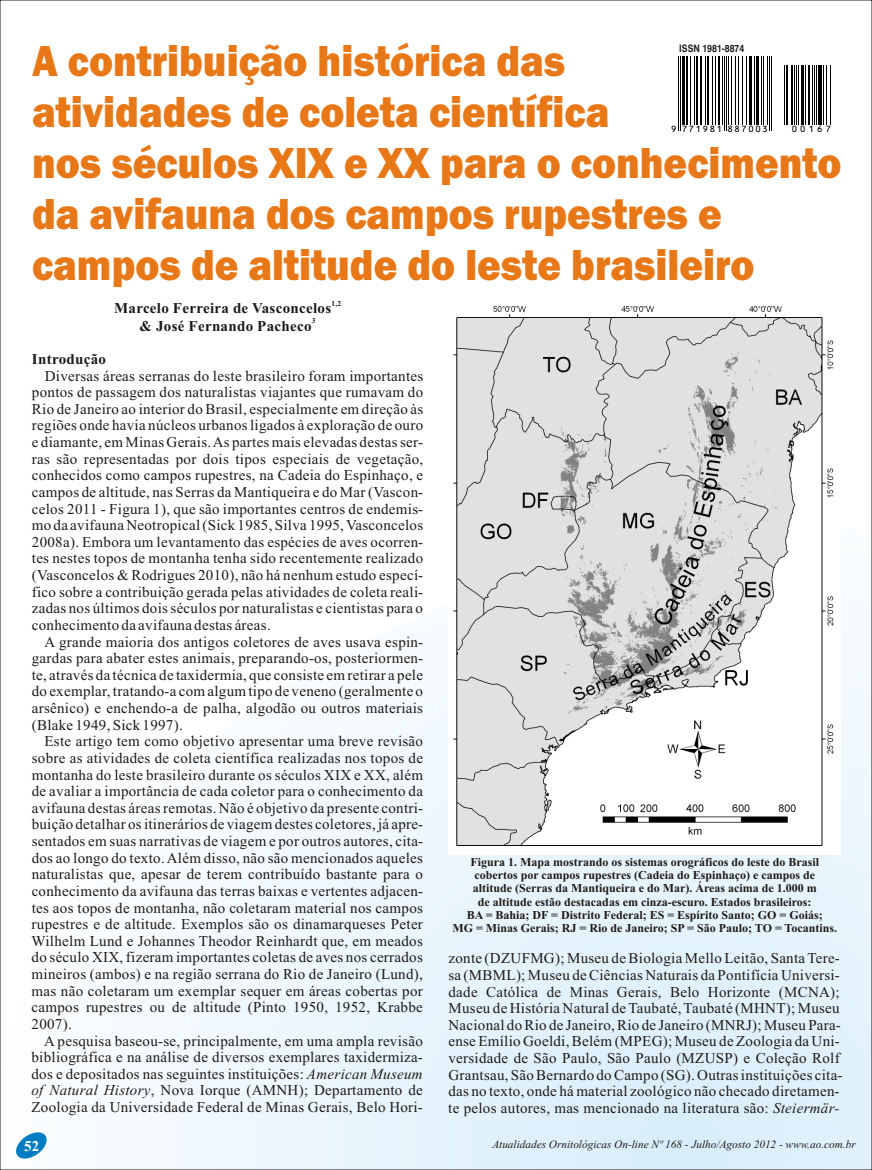
<style>
.page{position:relative;width:872px;height:1170px;background:#fff}
.page>*{position:absolute;margin:0;border:0;box-sizing:border-box;transform-origin:0 0}
.t1{font:800 45px/51px "Franklin Gothic";color:#e87817;scale:.9 1}
.t2{font:15px/16.6px "Times New Roman";letter-spacing:.02em;color:#1f1a17;text-align:justify}
.t3{font:700 15px "Times New Roman";letter-spacing:.02em;color:#1f1a17}
.t4{font:700 15px "Times New Roman";color:#fff}
.t5{font:700 12px/13.4px "Times New Roman";color:#1f1a17;text-align:center}
.t6{font:italic 11.25px "Times New Roman";color:#1f1a17}
.t7{font:700 10.35px "Swiss 721 BT";color:#1f1a17;scale:.84 1}
.t8{font:9.9px "OCRB10 Pitch BT";letter-spacing:.1em;color:#000}
.t9{font:700 7.5px "Times New Roman";color:#1f1a17}
.s1{font-style:italic}
</style>
<div class="page">
<svg style="left:144px;top:646px;width:726px;height:521px"></svg>
<svg style="left:16px;top:1132px;width:31px;height:27px"></svg>
<hr style="left:678px;top:56px;width:1px;height:75px;background:#000">
<hr style="left:680px;top:56px;width:1px;height:75px;background:#000">
<hr style="left:682px;top:56px;width:3px;height:69px;background:#000">
<hr style="left:686px;top:56px;width:2px;height:69px;background:#000">
<hr style="left:690px;top:56px;width:1px;height:69px;background:#000">
<hr style="left:694px;top:56px;width:1px;height:69px;background:#000">
<hr style="left:696px;top:56px;width:2px;height:69px;background:#000">
<hr style="left:700px;top:56px;width:2px;height:69px;background:#000">
<hr style="left:705px;top:56px;width:1px;height:69px;background:#000">
<hr style="left:707px;top:56px;width:2px;height:69px;background:#000">
<hr style="left:712px;top:56px;width:1px;height:69px;background:#000">
<hr style="left:715px;top:56px;width:1px;height:69px;background:#000">
<hr style="left:718px;top:56px;width:1px;height:69px;background:#000">
<hr style="left:722px;top:56px;width:1px;height:69px;background:#000">
<hr style="left:724px;top:56px;width:1px;height:75px;background:#000">
<hr style="left:726px;top:56px;width:1px;height:75px;background:#000">
<hr style="left:728px;top:56px;width:1px;height:69px;background:#000">
<hr style="left:731px;top:56px;width:1px;height:69px;background:#000">
<hr style="left:735px;top:56px;width:1px;height:69px;background:#000">
<hr style="left:737px;top:56px;width:1px;height:69px;background:#000">
<hr style="left:741px;top:56px;width:1px;height:69px;background:#000">
<hr style="left:745px;top:56px;width:1px;height:69px;background:#000">
<hr style="left:748px;top:56px;width:3px;height:69px;background:#000">
<hr style="left:753px;top:56px;width:1px;height:69px;background:#000">
<hr style="left:755px;top:56px;width:3px;height:69px;background:#000">
<hr style="left:760px;top:56px;width:1px;height:69px;background:#000">
<hr style="left:762px;top:56px;width:1px;height:69px;background:#000">
<hr style="left:767px;top:56px;width:1px;height:69px;background:#000">
<hr style="left:769px;top:56px;width:1px;height:75px;background:#000">
<hr style="left:771px;top:56px;width:1px;height:75px;background:#000">
<hr style="left:784px;top:65px;width:1px;height:60px;background:#000">
<hr style="left:786px;top:65px;width:2px;height:60px;background:#000">
<hr style="left:791px;top:65px;width:2px;height:60px;background:#000">
<hr style="left:794px;top:65px;width:1px;height:60px;background:#000">
<hr style="left:796px;top:65px;width:1px;height:60px;background:#000">
<hr style="left:798px;top:65px;width:1px;height:60px;background:#000">
<hr style="left:801px;top:65px;width:3px;height:60px;background:#000">
<hr style="left:805px;top:65px;width:1px;height:60px;background:#000">
<hr style="left:808px;top:65px;width:2px;height:60px;background:#000">
<hr style="left:812px;top:65px;width:1px;height:60px;background:#000">
<hr style="left:814px;top:65px;width:1px;height:60px;background:#000">
<hr style="left:816px;top:65px;width:1px;height:60px;background:#000">
<hr style="left:818px;top:65px;width:4px;height:60px;background:#000">
<hr style="left:823px;top:65px;width:1px;height:60px;background:#000">
<hr style="left:826px;top:65px;width:1px;height:60px;background:#000">
<hr style="left:830px;top:65px;width:1px;height:60px;background:#000">
<img style="left:449px;top:306px;width:391px;height:547px">
<h1 class="t1" style="left:32px;top:39px;width:901px">A contribuição histórica das<br>atividades de coleta científica<br>nos séculos XIX e XX para o conhecimento da avifauna dos campos rupestres e campos de altitude do leste brasileiro</h1>
<p class="t7" style="left:679px;top:44px;width:79px">ISSN 1981-8874</p>
<p class="t8" style="left:671px;top:124px;width:99px">9 771981 887003</p>
<p class="t8" style="left:791px;top:124px;width:42px">00167</p>
<p class="t9" style="left:331px;top:301px;width:11px">1,2</p>
<p class="t3" style="left:114px;top:303px;width:219px">Marcelo Ferreira de Vasconcelos</p>
<p class="t9" style="left:312px;top:318px;width:5px">3</p>
<p class="t3" style="left:140px;top:320px;width:173px">&amp; José Fernando Pacheco</p>
<p class="t3" style="left:32px;top:354px;width:76px">Introdução</p>
<p class="t2" style="left:32px;top:368px;width:393px;text-indent:13px">Diversas áreas serranas do leste brasileiro foram importantes pontos de passagem dos naturalistas viajantes que rumavam do Rio de Janeiro ao interior do Brasil, especialmente em direção às regiões onde havia núcleos urbanos ligados à exploração de ouro e diamante, em Minas Gerais. As partes mais elevadas destas ser&shy;ras são representadas por dois tipos especiais de vegetação, conhecidos como campos rupestres, na Cadeia do Espinhaço, e campos de altitude, nas Serras da Mantiqueira e do Mar (Vascon&shy;celos 2011 - Figura 1), que são importantes centros de endemis&shy;mo da avifauna Neotropical (Sick 1985, Silva 1995, Vasconcelos 2008a). Embora um levantamento das espécies de aves ocorren&shy;tes nestes topos de montanha tenha sido recentemente realizado (Vasconcelos &amp; Rodrigues 2010), não há nenhum estudo especí&shy;fico sobre a contribuição gerada pelas atividades de coleta reali&shy;zadas nos últimos dois séculos por naturalistas e cientistas para o conhecimento da avifauna destas áreas.</p>
<p class="t2" style="left:32px;top:634px;width:393px;text-indent:13px">A grande maioria dos antigos coletores de aves usava espin&shy;gardas para abater estes animais, preparando-os, posteriormen&shy;te, através da técnica de taxidermia, que consiste em retirar a pele do exemplar, tratando-a com algum tipo de veneno (geralmente o arsênico) e enchendo-a de palha, algodão ou outros materiais (Blake 1949, Sick 1997).</p>
<p class="t2" style="left:32px;top:734px;width:393px;text-indent:13px">Este artigo tem como objetivo apresentar uma breve revisão sobre as atividades de coleta científica realizadas nos topos de montanha do leste brasileiro durante os séculos XIX e XX, além de avaliar a importância de cada coletor para o conhecimento da avifauna destas áreas remotas. Não é objetivo da presente contri&shy;buição detalhar os itinerários de viagem destes coletores, já apre&shy;sentados em suas narrativas de viagem e por outros autores, cita&shy;dos ao longo do texto. Além disso, não são mencionados aqueles naturalistas que, apesar de terem contribuído bastante para o conhecimento da avifauna das terras baixas e vertentes adjacen&shy;tes aos topos de montanha, não coletaram material nos campos rupestres e de altitude. Exemplos são os dinamarqueses Peter Wilhelm Lund e Johannes Theodor Reinhardt que, em meados do século XIX, fizeram importantes coletas de aves nos cerrados</p>
<p class="t5" style="left:452px;top:856px;width:386px">Figura 1. Mapa mostrando os sistemas orográficos do leste do Brasil cobertos por campos rupestres (Cadeia do Espinhaço) e campos de<br>altitude (Serras da Mantiqueira e do Mar). Áreas acima de 1.000 m<br>de altitude estão destacadas em cinza-escuro. Estados brasileiros:<br>BA = Bahia; DF = Distrito Federal; ES = Espírito Santo; GO = Goiás;<br>MG = Minas Gerais; RJ = Rio de Janeiro; SP = São Paulo; TO = Tocantins.</p>
<p class="t2" style="left:448px;top:951px;width:393px">zonte (DZUFMG); Museu de Biologia Mello Leitão, Santa Tere-</p>
<p class="t2" style="left:32px;top:967px;width:393px">mineiros (ambos) e na região serrana do Rio de Janeiro (Lund),</p>
<p class="t2" style="left:448px;top:967px;width:393px">sa (MBML); Museu de Ciências Naturais da Pontifícia Universi-</p>
<p class="t2" style="left:32px;top:983px;width:393px">mas não coletaram um exemplar sequer em áreas cobertas por</p>
<p class="t2" style="left:448px;top:984px;width:393px">dade Católica de Minas Gerais, Belo Horizonte (MCNA);</p>
<p class="t2" style="left:32px;top:1000px;width:393px">campos rupestres ou de altitude (Pinto 1950, 1952, Krabbe</p>
<p class="t2" style="left:448px;top:1001px;width:393px">Museu de História Natural de Taubaté, Taubaté (MHNT); Museu</p>
<p class="t2" style="left:32px;top:1016px;width:42px">2007).</p>
<p class="t2" style="left:448px;top:1017px;width:394px">Nacional do Rio de Janeiro, Rio de Janeiro (MNRJ); Museu Para-</p>
<p class="t2" style="left:44px;top:1033px;width:380px">A pesquisa baseou-se, principalmente, em uma ampla revisão</p>
<p class="t2" style="left:448px;top:1034px;width:393px">ense Emílio Goeldi, Belém (MPEG); Museu de Zoologia da Uni-</p>
<p class="t2" style="left:32px;top:1050px;width:393px">bibliográfica e na análise de diversos exemplares taxidermiza-</p>
<p class="t2" style="left:448px;top:1051px;width:393px">versidade de São Paulo, São Paulo (MZUSP) e Coleção Rolf</p>
<p class="t2" style="left:31px;top:1066px;width:393px">dos e depositados nas seguintes instituições: <span class="s1">American Museum</span></p>
<p class="t2" style="left:448px;top:1067px;width:395px">Grantsau, São Bernardo do Campo (SG). Outras instituições cita-</p>
<p class="t2" style="left:31px;top:1083px;width:393px"><span class="s1">of Natural History</span>, Nova Iorque (AMNH); Departamento de</p>
<p class="t2" style="left:448px;top:1084px;width:393px">das no texto, onde há material zoológico não checado diretamen-</p>
<p class="t2" style="left:31px;top:1099px;width:393px">Zoologia da Universidade Federal de Minas Gerais, Belo Hori-</p>
<p class="t2" style="left:448px;top:1100px;width:393px">te pelos autores, mas mencionado na literatura são: <span class="s1">Steiermär-</span></p>
<p class="t4" style="left:24px;top:1140px;width:16px">52</p>
<p class="t6" style="left:492px;top:1140px;width:365px">Atualidades Ornitológicas On-line Nº 168 - Julho/Agosto 2012 - www.ao.com.br</p>
</div>
